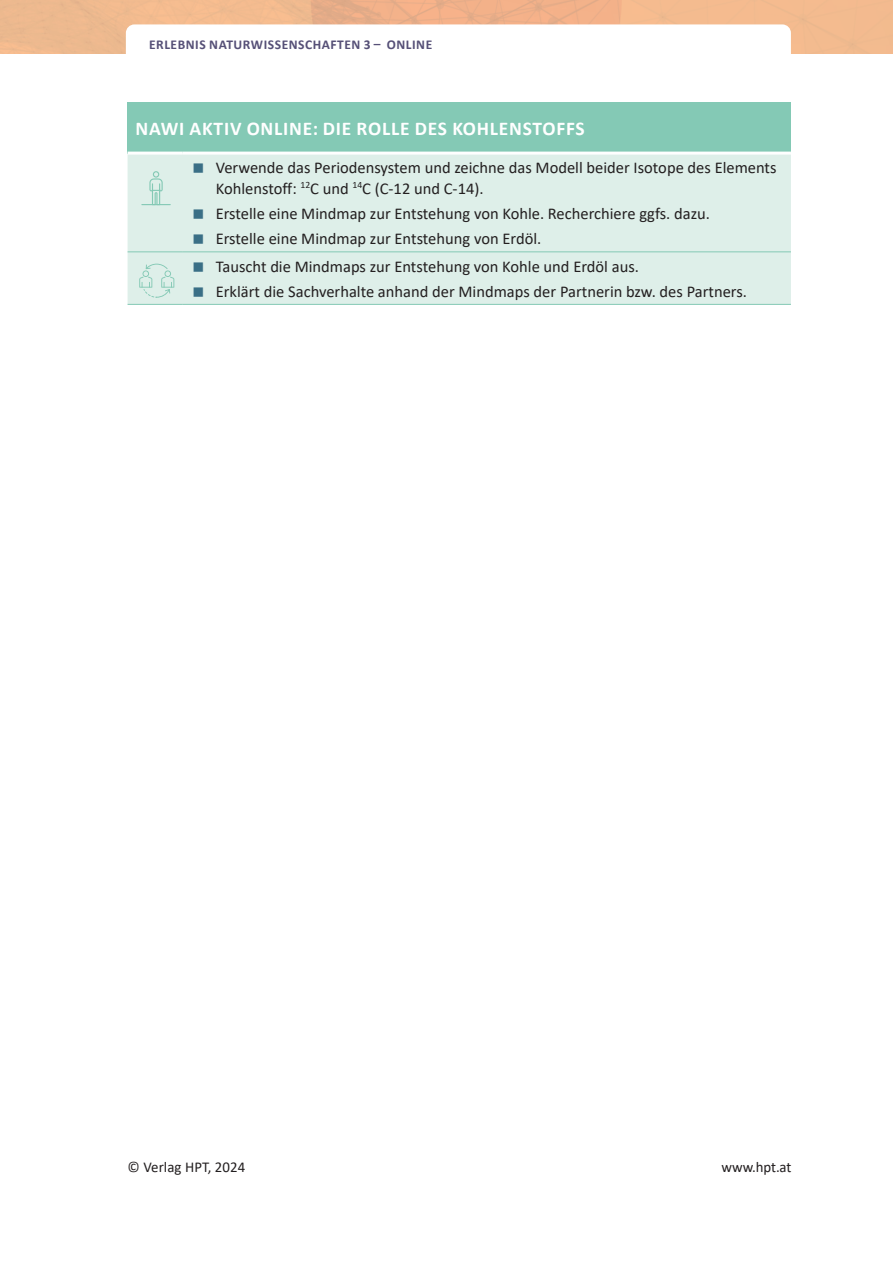
<style>
.page{position:relative;width:893px;height:1263px;background:#fff}
.page>*{position:absolute;margin:0;border:0;box-sizing:border-box;transform-origin:0 0}
.t1{font:700 19.5px "Calibri";letter-spacing:.04em;color:#fff}
.t2{font:16.5px/25.2px "Calibri";color:#231f20}
.t3{font:15px "Calibri";letter-spacing:.005em;color:#231f20}
.t4{font:700 13.5px "Calibri";letter-spacing:.04em;color:#565077}
</style>
<div class="page">
<svg style="left:126px;top:24px;width:665px;height:30px"></svg>
<div style="left:128px;top:102px;width:663px;height:51px;background:#84c9b5"></div>
<div style="left:128px;top:155px;width:663px;height:149px;background:#deefe9"></div>
<hr style="left:128px;top:251px;width:55px;height:1px;background:#84c9b5">
<hr style="left:183px;top:251px;width:608px;height:1px;background:#84c9b5">
<hr style="left:128px;top:304px;width:55px;height:1px;background:#84c9b5">
<hr style="left:183px;top:304px;width:608px;height:1px;background:#84c9b5">
<hr style="left:128px;top:152px;width:55px;height:3px;background:#fff">
<hr style="left:183px;top:152px;width:608px;height:3px;background:#fff">
<svg style="left:149px;top:171px;width:14px;height:33px"></svg>
<hr style="left:141px;top:204px;width:30px;height:1px;background:#84c9b5">
<svg style="left:139px;top:264px;width:35px;height:34px"></svg>
<svg style="left:194px;top:163px;width:9px;height:10px"></svg>
<svg style="left:194px;top:209px;width:9px;height:10px"></svg>
<svg style="left:194px;top:235px;width:9px;height:9px"></svg>
<svg style="left:194px;top:262px;width:9px;height:9px"></svg>
<svg style="left:194px;top:287px;width:9px;height:10px"></svg>
<p class="t4" style="left:149px;top:35px;width:285px">ERLEBNIS NATURWISSENSCHAFTEN 3 – ONLINE</p>
<p class="t1" style="left:135px;top:115px;width:451px">NAWI AKTIV ONLINE: DIE ROLLE DES KOHLENSTOFFS</p>
<p class="t2" style="left:216px;top:156px;width:562px;line-height:21px">Verwende das Periodensystem und zeichne das Modell beider Isotope des Elements<br>Kohlenstoff: <sup>12</sup>C und <sup>14</sup>C (C-12 und C-14).</p>
<p class="t2" style="left:216px;top:201px;width:496px">Erstelle eine Mindmap zur Entstehung von Kohle. Recherchiere ggfs. dazu.<br>Erstelle eine Mindmap zur Entstehung von Erdöl.</p>
<p class="t2" style="left:216px;top:253px;width:533px">Tauscht die Mindmaps zur Entstehung von Kohle und Erdöl aus.<br>Erklärt die Sachverhalte anhand der Mindmaps der Partnerin bzw. des Partners.</p>
<p class="t3" style="left:128px;top:1157px;width:119px">© Verlag HPT, 2024</p>
<p class="t3" style="left:722px;top:1157px;width:71px">www.hpt.at</p>
</div>
